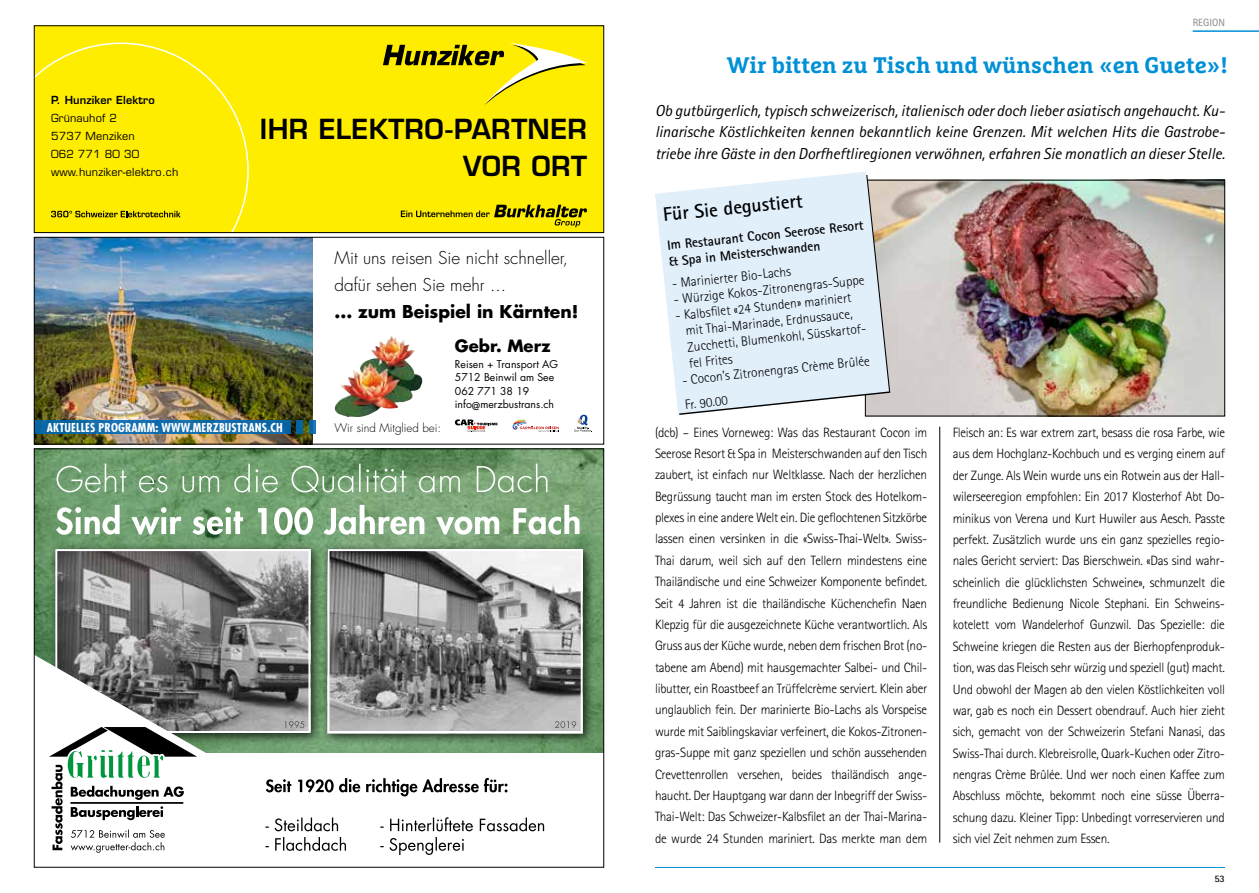
<style>
.page{position:relative;width:1259px;height:893px;background:#fff}
.page>*{position:absolute;margin:0;border:0;box-sizing:border-box;transform-origin:0 0}
.t1{font:600 27px/36.8px "Eurostile LT Std";letter-spacing:.015em;color:#000;text-align:right}
.t2{font:700 22.5px "Marselis Slab Pro";color:#0090d6}
.t3{font:700 19.5px "Rotis Sans Serif";color:#000}
.t4{font:300 17.25px/27px "Futura Std";color:#000}
.t5{font:700 17.25px "Futura Std";color:#000}
.t6{font:700 16.5px "Futura Std";color:#000}
.t7{font:italic 15.9px/21.5px "Rotis Sans Serif";letter-spacing:-.005em;color:#000;text-align:justify}
.t8{font:300 13.5px/21.3px "Rotis Sans Serif";letter-spacing:-.02em;color:#000;text-align:justify}
.t9{font:700 13.5px/16.2px "Rotis Sans Serif";color:#000}
.t10{font:700 condensed 12px "Futura Std";letter-spacing:.01em;color:#fff}
.t11{font:300 11.55px "Futura Std";color:#000}
.t12{font:10.8px/18px "Eurostile LT Std";letter-spacing:.015em;color:#000}
.t13{font:600 10.8px "Eurostile LT Std";letter-spacing:.015em;color:#000}
.t14{font:10.5px/13.5px "Futura Std";color:#000}
.t15{font:10.5px "Rotis Sans Serif";color:#868786}
.t16{font:700 9.9px "Rotis Sans Serif";color:#000}
</style>
<div class="page">
<hr style="left:939px;top:427px;width:1px;height:416px;background:#000">
<img style="left:890px;top:182px;width:333px;height:232px">
<div style="left:865px;top:180px;width:360px;height:236px;border:1px solid #000"></div>
<svg style="left:655px;top:172px;width:234px;height:242px;background:#e1ecf6"></svg>
<hr style="left:1192px;top:30px;width:67px;height:2px;background:#0090d6">
<hr style="left:655px;top:867px;width:570px;height:1px;background:#0090d6">
<img style="left:36px;top:451px;width:566px;height:301px">
<svg style="left:56px;top:505px;width:523px;height:30px"></svg>
<svg style="left:57px;top:464px;width:490px;height:28px;background:#82aa80"></svg>
<div style="left:49px;top:543px;width:274px;height:202px;background:#000;opacity:.75"></div>
<img style="left:58px;top:552px;width:249px;height:178px">
<div style="left:55px;top:549px;width:255px;height:184px;border:2px solid #fff"></div>
<div style="left:321px;top:543px;width:274px;height:202px;background:#000;opacity:.75"></div>
<img style="left:330px;top:552px;width:250px;height:178px">
<div style="left:327px;top:549px;width:256px;height:184px;border:2px solid #fff"></div>
<svg style="left:380px;top:837px;width:84px;height:18px"></svg>
<svg style="left:380px;top:817px;width:164px;height:14px"></svg>
<svg style="left:555px;top:721px;width:21px;height:7px"></svg>
<svg style="left:284px;top:721px;width:20px;height:7px"></svg>
<svg style="left:265px;top:837px;width:81px;height:14px"></svg>
<svg style="left:265px;top:817px;width:73px;height:14px"></svg>
<svg style="left:266px;top:778px;width:241px;height:18px"></svg>
<svg style="left:36px;top:655px;width:199px;height:198px"></svg>
<div style="left:34px;top:26px;width:570px;height:207px;background:#ffed00"></div>
<svg style="left:383px;top:43px;width:204px;height:62px"></svg>
<svg style="left:36px;top:43px;width:213px;height:188px"></svg>
<svg style="left:401px;top:205px;width:186px;height:22px"></svg>
<div style="left:34px;top:26px;width:570px;height:207px;border:1px solid #000"></div>
<img style="left:36px;top:239px;width:277px;height:203px">
<div style="left:34px;top:420px;width:256px;height:14px;background:#116bac"></div>
<div style="left:297px;top:420px;width:6px;height:14px;background:#0563a1"></div>
<svg style="left:309px;top:420px;width:7px;height:14px"></svg>
<svg style="left:455px;top:419px;width:42px;height:13px"></svg>
<svg style="left:574px;top:414px;width:18px;height:18px"></svg>
<svg style="left:512px;top:419px;width:47px;height:13px"></svg>
<img style="left:348px;top:336px;width:43px;height:49px">
<div style="left:34px;top:237px;width:570px;height:207px;border:1px solid #000"></div>
<p class="t13" style="left:51px;top:94px;width:105px">P. Hunziker Elektro</p>
<p class="t12" style="left:51px;top:109px;width:129px">Grünauhof 2<br>5737 Menziken<br>062 771 80 30 www.hunziker-elektro.ch</p>
<h1 class="t1" style="left:260px;top:111px;width:328px">IHR ELEKTRO-PARTNER<br>VOR ORT</h1>
<p class="t10" style="left:47px;top:420px;width:237px">AKTUELLES PROGRAMM: WWW.MERZBUSTRANS.CH</p>
<p class="t4" style="left:334px;top:245px;width:235px">Mit uns reisen Sie nicht schneller, dafür sehen Sie mehr ...</p>
<p class="t5" style="left:334px;top:300px;width:245px">... zum Beispiel in Kärnten!</p>
<p class="t6" style="left:455px;top:335px;width:97px">Gebr. Merz</p>
<p class="t14" style="left:455px;top:357px;width:105px">Reisen + Transport AG<br>5712 Beinwil am See<br>062 771 38 19 info@merzbustrans.ch</p>
<p class="t11" style="left:334px;top:421px;width:108px">Wir sind Mitglied bei:</p>
<p class="t15" style="left:1192px;top:16px;width:34px">REGION</p>
<h2 class="t2" style="left:727px;top:51px;width:502px">Wir bitten zu Tisch und wünschen «en Guete»!</h2>
<p class="t7" style="left:655px;top:100px;width:571px">Ob gutbürgerlich, typisch schweizerisch, italienisch oder doch lieber asiatisch angehaucht. Ku&shy;linarische Köstlichkeiten kennen bekanntlich keine Grenzen. Mit welchen Hits die Gastrobe&shy;triebe ihre Gäste in den Dorfheftliregionen verwöhnen, erfahren Sie monatlich an dieser Stelle.</p>
<h3 class="t3" style="left:662px;top:203px;width:142px;rotate:-6deg">Für Sie degustiert</h3>
<p class="t9" style="left:666px;top:237px;width:199px;rotate:-6deg">Im Restaurant Cocon Seerose Resort &amp; Spa in Meisterschwanden</p>
<p class="t8" style="left:671px;top:273px;width:121px;rotate:-6deg">- Marinierter Bio-Lachs</p>
<p class="t8" style="left:672px;top:289px;width:193px;rotate:-6deg">- Würzige Kokos-Zitronengras-Suppe</p>
<p class="t8" style="left:683px;top:307px;width:183px;line-height:16.2px;text-align:left;text-indent:-9px;rotate:-6deg">- Kalbsfi let «24 Stunden» mariniert mit Thai-Marinade, Erdnussauce,<br>Zucchetti, Blumenkohl, Süsskartof&shy;fel Frites</p>
<p class="t8" style="left:681px;top:368px;width:190px;line-height:24.8px;rotate:-6deg">- Cocon’s Zitronengras Crème Brûlée<br>Fr. 90.00</p>
<p class="t8" style="left:655px;top:421px;width:274px">(dcb) – Eines Vorneweg: Was das Restaurant Cocon im Seerose Resort &amp; Spa in Meisterschwanden auf den Tisch zaubert, ist einfach nur Weltklasse. Nach der herzlichen Begrüssung taucht man im ersten Stock des Hotelkom&shy;plexes in eine andere Welt ein. Die geflochtenen Sitzkörbe lassen einen versinken in die «Swiss-Thai-Welt». Swiss-Thai darum, weil sich auf den Tellern mindestens eine Thailändische und eine Schweizer Komponente befindet.<br>Seit 4 Jahren ist die thailändische Küchenchefin Naen Klepzig für die ausgezeichnete Küche verantwortlich. Als Gruss aus der Küche wurde, neben dem frischen Brot (no&shy;tabene am Abend) mit hausgemachter Salbei- und Chil&shy;libutter, ein Roastbeef an Trüffelcrème serviert. Klein aber unglaublich fein. Der marinierte Bio-Lachs als Vorspeise wurde mit Saiblingskaviar verfeinert, die Kokos-Zitronen&shy;gras-Suppe mit ganz speziellen und schön aussehenden Crevettenrollen versehen, beides thailändisch ange&shy;haucht. Der Hauptgang war dann der Inbegriff der Swiss-Thai-Welt: Das Schweizer-Kalbsfilet an der Thai-Marina&shy;de wurde 24 Stunden mariniert. Das merkte man dem</p>
<p class="t8" style="left:952px;top:422px;width:274px">Fleisch an: Es war extrem zart, besass die rosa Farbe, wie aus dem Hochglanz-Kochbuch und es verging einem auf der Zunge. Als Wein wurde uns ein Rotwein aus der Hall&shy;wilerseeregion empfohlen: Ein 2017 Klosterhof Abt Do&shy;minikus von Verena und Kurt Huwiler aus Aesch. Passte perfekt. Zusätzlich wurde uns ein ganz spezielles regio&shy;nales Gericht serviert: Das Bierschwein. «Das sind wahr&shy;scheinlich die glücklichsten Schweine», schmunzelt die freundliche Bedienung Nicole Stephani. Ein Schweins&shy;kotelett vom Wandelerhof Gunzwil. Das Spezielle: die Schweine kriegen die Resten aus der Bierhopfenproduk&shy;tion, was das Fleisch sehr würzig und speziell (gut) macht.<br>Und obwohl der Magen ab den vielen Köstlichkeiten voll war, gab es noch ein Dessert obendrauf. Auch hier zieht sich, gemacht von der Schweizerin Stefani Nanasi, das Swiss-Thai durch. Klebreisrolle, Quark-Kuchen oder Zitro&shy;nengras Crème Brûlée. Und wer noch einen Kaffee zum Abschluss möchte, bekommt noch eine süsse Überra&shy;schung dazu. Kleiner Tipp: Unbedingt vorreservieren und sich viel Zeit nehmen zum Essen.</p>
<p class="t16" style="left:1214px;top:872px;width:12px">53</p>
</div>
